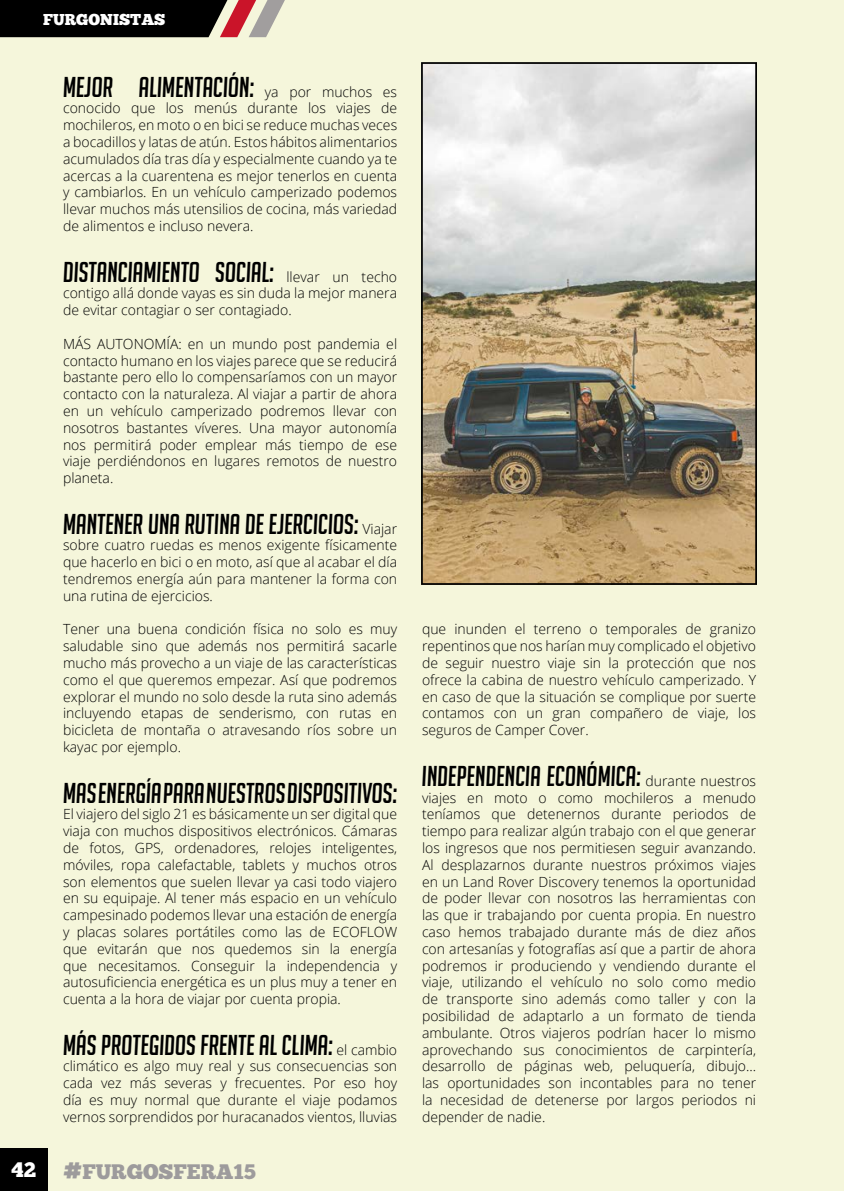
<style>
.page{position:relative;width:844px;height:1191px;background:#fff}
.page>*{position:absolute;margin:0;border:0;box-sizing:border-box;transform-origin:0 0}
.t1{font:italic 28px "Big Noodle Titling";color:#000}
.t2{font:21px "Chunk Five";color:#9d9b9c}
.t3{font:15.75px "Chunk Five";color:#fff}
.t4{font:300 14px/16.8px "Open Sans";color:#000;text-align:justify}
.s1{font-family:"Open Sans";font-weight:300;font-style:normal;font-size:14px}
.s2{color:#fff}
.s3{font-size:29.75px}
</style>
<div class="page">
<div style="left:0;top:0;width:843px;height:1191px;background:#f5f6db"></div>
<img style="left:424px;top:65px;width:329px;height:517px">
<div style="left:421px;top:62px;width:335px;height:523px;border:2px solid #000"></div>
<svg style="left:0;top:0;width:285px;height:37px"></svg>
<div style="left:0;top:1148px;width:48px;height:43px;background:#000"></div>
<p class="t3" style="left:43px;top:10px;width:124px">FURGONISTAS</p>
<h1 class="t1" style="left:63px;top:72px;width:335px">MEJOR ALIMENTACIÓN: <span class="s1">ya por muchos es</span></h1>
<p class="t4" style="left:63px;top:100px;width:335px">conocido que los menús durante los viajes de mochileros, en moto o en bici se reduce muchas veces a bocadillos y latas de atún. Estos hábitos alimentarios acumulados día tras día y especialmente cuando ya te acercas a la cuarentena es mejor tenerlos en cuenta y cambiarlos. En un vehículo camperizado podemos llevar muchos más utensilios de cocina, más variedad de alimentos e incluso nevera.</p>
<h1 class="t1" style="left:63px;top:256px;width:335px">DISTANCIAMIENTO SOCIAL: <span class="s1">llevar un techo</span></h1>
<p class="t4" style="left:63px;top:284px;width:335px">contigo allá donde vayas es sin duda la mejor manera de evitar contagiar o ser contagiado.</p>
<p class="t4" style="left:63px;top:335px;width:335px">MÁS AUTONOMÍA: en un mundo post pandemia el contacto humano en los viajes parece que se reducirá bastante pero ello lo compensaríamos con un mayor contacto con la naturaleza. Al viajar a partir de ahora en un vehículo camperizado podremos llevar con nosotros bastantes víveres. Una mayor autonomía nos permitirá poder emplear más tiempo de ese viaje perdiéndonos en lugares remotos de nuestro planeta.</p>
<h1 class="t1" style="left:63px;top:508px;width:335px">MANTENER UNA RUTINA DE EJERCICIOS: <span class="s1">Viajar</span></h1>
<p class="t4" style="left:63px;top:536px;width:335px">sobre cuatro ruedas es menos exigente físicamente que hacerlo en bici o en moto, así que al acabar el día tendremos energía aún para mantener la forma con una rutina de ejercicios.</p>
<p class="t4" style="left:63px;top:620px;width:335px">Tener una buena condición física no solo es muy saludable sino que además nos permitirá sacarle mucho más provecho a un viaje de las características como el que queremos empezar. Así que podremos explorar el mundo no solo desde la ruta sino además incluyendo etapas de senderismo, con rutas en bicicleta de montaña o atravesando ríos sobre un kayac por ejemplo.</p>
<h1 class="t1" style="left:63px;top:777px;width:335px">MAS ENERGÍA PARA NUESTROS DISPOSITIVOS:</h1>
<p class="t4" style="left:63px;top:805px;width:335px">El viajero del siglo 21 es básicamente un ser digital que viaja con muchos dispositivos electrónicos. Cámaras de fotos, GPS, ordenadores, relojes inteligentes, móviles, ropa calefactable, tablets y muchos otros son elementos que suelen llevar ya casi todo viajero en su equipaje. Al tener más espacio en un vehículo campesinado podemos llevar una estación de energía y placas solares portátiles como las de ECOFLOW que evitarán que nos quedemos sin la energía que necesitamos. Conseguir la independencia y autosuficiencia energética es un plus muy a tener en cuenta a la hora de viajar por cuenta propia.</p>
<h1 class="t1" style="left:63px;top:1029px;width:335px">MÁS PROTEGIDOS FRENTE AL CLIMA: <span class="s1">el cambio</span></h1>
<p class="t4" style="left:63px;top:1057px;width:335px">climático es algo muy real y sus consecuencias son cada vez más severas y frecuentes. Por eso hoy día es muy normal que durante el viaje podamos vernos sorprendidos por huracanados vientos, lluvias</p>
<h2 class="t2" style="left:12px;top:1159px;width:246px"><span class="s2">42</span> <span class="s3">#</span>FURGOSFERA15</h2>
<p class="t4" style="left:422px;top:620px;width:335px">que inunden el terreno o temporales de granizo repentinos que nos harían muy complicado el objetivo de seguir nuestro viaje sin la protección que nos ofrece la cabina de nuestro vehículo camperizado. Y en caso de que la situación se complique por suerte contamos con un gran compañero de viaje, los seguros de Camper Cover.</p>
<h1 class="t1" style="left:422px;top:760px;width:335px">INDEPENDENCIA ECONÓMICA: <span class="s1">durante nuestros</span></h1>
<p class="t4" style="left:422px;top:788px;width:335px">viajes en moto o como mochileros a menudo teníamos que detenernos durante periodos de tiempo para realizar algún trabajo con el que generar los ingresos que nos permitiesen seguir avanzando.<br>Al desplazarnos durante nuestros próximos viajes en un Land Rover Discovery tenemos la oportunidad de poder llevar con nosotros las herramientas con las que ir trabajando por cuenta propia. En nuestro caso hemos trabajado durante más de diez años con artesanías y fotografías así que a partir de ahora podremos ir produciendo y vendiendo durante el viaje, utilizando el vehículo no solo como medio de transporte sino además como taller y con la posibilidad de adaptarlo a un formato de tienda ambulante. Otros viajeros podrían hacer lo mismo aprovechando sus conocimientos de carpintería, desarrollo de páginas web, peluquería, dibujo… las oportunidades son incontables para no tener la necesidad de detenerse por largos periodos ni depender de nadie.</p>
</div>
